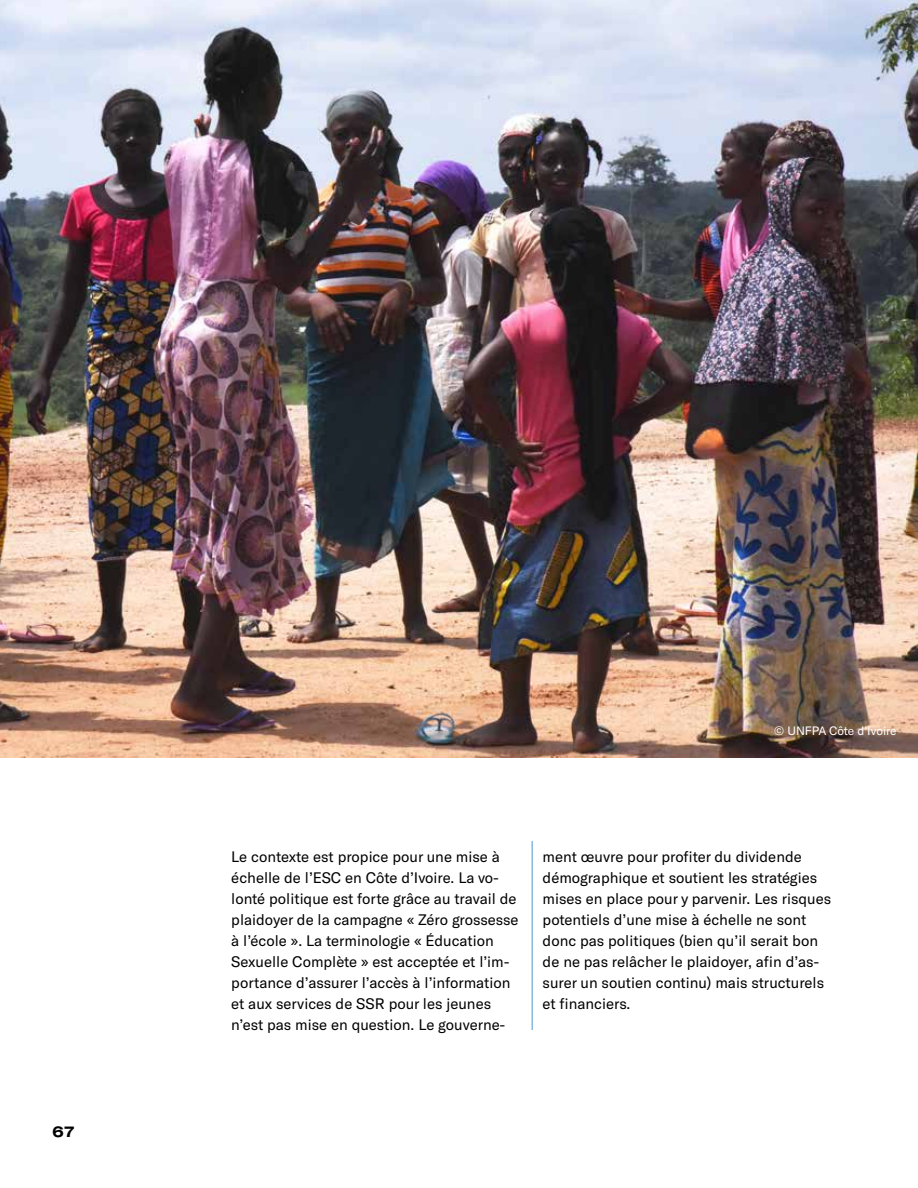
<style>
.page{position:relative;width:918px;height:1188px;background:#fff}
.page>*{position:absolute;margin:0;border:0;box-sizing:border-box;transform-origin:0 0}
.t1{font:15px/21px "GT America";color:#000}
.t2{font:700 expanded 15px "GT America";color:#000;scale:.89 1}
.t3{font:12px "GT America";color:#fff}
</style>
<div class="page">
<hr style="left:532px;top:841px;width:1px;height:189px;background:#4a96d2">
<img style="left:0;top:0;width:918px;height:757px">
<p class="t2" style="left:52px;top:1123px;width:26px">67</p>
<p class="t3" style="left:774px;top:723px;width:124px">© UNFPA Côte d'Ivoire</p>
<p class="t1" style="left:231px;top:846px;width:289px">Le contexte est propice pour une mise à échelle de l’ESC en Côte d’Ivoire. La vo&shy;lonté politique est forte grâce au travail de plaidoyer de la campagne « Zéro grossesse à l’école ». La terminologie « Éducation Sexuelle Complète » est acceptée et l’im&shy;portance d’assurer l’accès à l’information et aux services de SSR pour les jeunes n’est pas mise en question. Le gouverne-</p>
<p class="t1" style="left:543px;top:846px;width:290px">ment œuvre pour profiter du dividende démographique et soutient les stratégies mises en place pour y parvenir. Les risques potentiels d’une mise à échelle ne sont donc pas politiques (bien qu’il serait bon de ne pas relâcher le plaidoyer, afin d’as&shy;surer un soutien continu) mais structurels et financiers.</p>
</div>
